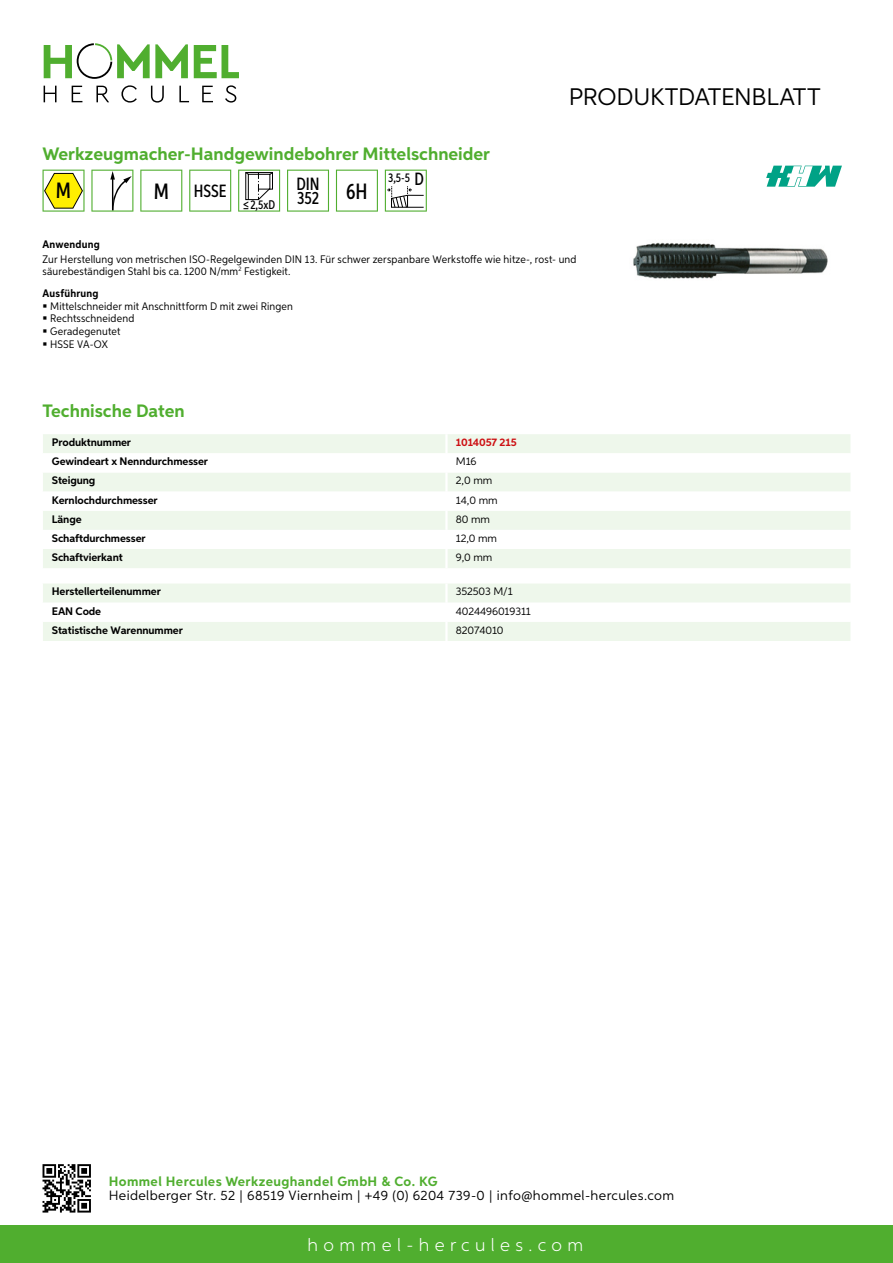
<style>
.page{position:relative;width:893px;height:1263px;background:#fff}
.page>*{position:absolute;margin:0;border:0;box-sizing:border-box;transform-origin:0 0}
.t1{font:24px "Aspira";letter-spacing:-.01em;color:#000}
.t2{font:500 22.2px "Aspira XX Nar";color:#000}
.t3{font:700 18px "Aspira";color:#50ae2f}
.t4{font:300 18px "Aspira";letter-spacing:.3em;color:#fff}
.t5{font:500 17.85px/14.9px "Aspira XX Nar";color:#000}
.t6{font:13.5px "Aspira";letter-spacing:.03em;color:#000}
.t7{font:700 13.5px "Aspira";letter-spacing:.03em;color:#50ae2f}
.t8{font:500 12.6px "Aspira XX Nar";color:#000}
.t9{font:10.95px/12.8px "Aspira Nar";letter-spacing:.015em;color:#000}
.t10{font:700 10.95px "Aspira";letter-spacing:-.01em;color:#000}
.t11{font:10.95px "Aspira";letter-spacing:-.01em;color:#000}
.t12{font:700 10.95px "Aspira Nar";letter-spacing:.02em;color:#000}
.t13{font:700 10.95px "Aspira";letter-spacing:-.01em;color:#cd1013}
.s1{font-size:22.2px}
.s2{font-size:17.85px}
</style>
<div class="page">
<div style="left:0;top:1226px;width:893px;height:37px;background:#50ae2f"></div>
<svg style="left:43px;top:1164px;width:48px;height:48px"></svg>
<svg style="left:194px;top:45px;width:45px;height:33px"></svg>
<svg style="left:44px;top:43px;width:144px;height:36px"></svg>
<svg style="left:44px;top:86px;width:13px;height:16px"></svg>
<svg style="left:72px;top:86px;width:10px;height:16px"></svg>
<svg style="left:96px;top:86px;width:13px;height:16px"></svg>
<svg style="left:121px;top:85px;width:16px;height:18px"></svg>
<svg style="left:151px;top:86px;width:13px;height:17px"></svg>
<svg style="left:179px;top:86px;width:10px;height:16px"></svg>
<svg style="left:202px;top:86px;width:11px;height:16px"></svg>
<svg style="left:225px;top:85px;width:11px;height:18px"></svg>
<div style="left:43px;top:434px;width:807px;height:134px;background:#eef7eb"></div>
<svg style="left:43px;top:453px;width:807px;height:96px"></svg>
<hr style="left:445px;top:434px;width:3px;height:19px;background:#fff">
<hr style="left:445px;top:453px;width:3px;height:19px;background:#fff">
<hr style="left:445px;top:472px;width:3px;height:20px;background:#fff">
<hr style="left:445px;top:492px;width:3px;height:19px;background:#fff">
<hr style="left:445px;top:511px;width:3px;height:19px;background:#fff">
<hr style="left:445px;top:530px;width:3px;height:19px;background:#fff">
<hr style="left:445px;top:549px;width:3px;height:19px;background:#fff">
<svg style="left:43px;top:584px;width:807px;height:57px"></svg>
<hr style="left:445px;top:622px;width:3px;height:19px;background:#fff">
<svg style="left:43px;top:170px;width:42px;height:42px"></svg>
<svg style="left:91px;top:170px;width:42px;height:42px"></svg>
<svg style="left:140px;top:170px;width:42px;height:42px"></svg>
<svg style="left:189px;top:170px;width:42px;height:42px"></svg>
<svg style="left:238px;top:170px;width:42px;height:42px"></svg>
<svg style="left:287px;top:170px;width:42px;height:42px"></svg>
<svg style="left:336px;top:170px;width:42px;height:42px"></svg>
<svg style="left:385px;top:170px;width:42px;height:42px"></svg>
<img style="left:633px;top:242px;width:195px;height:37px">
<svg style="left:766px;top:166px;width:76px;height:21px"></svg>
<h3 class="t3" style="left:43px;top:142px;width:449px">Werkzeugmacher-Handgewindebohrer Mittelschneider</h3>
<h2 class="t2" style="left:56px;top:177px;width:17px">M</h2>
<h3 class="t5" style="left:154px;top:183px;width:74px"><span class="s1">M</span> HSSE</h3>
<p class="t8" style="left:243px;top:197px;width:34px">≤2,5xD</p>
<h3 class="t5" style="left:296px;top:176px;width:73px">DIN<br>352 <sup>6H</sup></h3>
<p class="t8" style="left:388px;top:169px;width:37px">3,5-5 <span class="s2">D</span></p>
<h1 class="t1" style="left:569px;top:82px;width:253px">Produktdatenblatt</h1>
<p class="t12" style="left:43px;top:237px;width:59px">Anwendung</p>
<p class="t9" style="left:43px;top:253px;width:535px;line-height:12px">Zur Herstellung von metrischen ISO-Regelgewinden DIN 13. Für schwer zerspanbare Werkstoffe wie hitze-, rost- und säurebeständigen Stahl bis ca. 1200 N/mm<sup>2</sup> Festigkeit.</p>
<p class="t12" style="left:43px;top:286px;width:58px">Ausführung</p>
<p class="t9" style="left:50px;top:299px;width:244px">Mittelschneider mit Anschnittform D mit zwei Ringen<br>Rechtsschneidend<br>Geradegenutet<br>HSSE VA-OX</p>
<h3 class="t3" style="left:43px;top:400px;width:144px">Technische Daten</h3>
<p class="t10" style="left:52px;top:436px;width:81px">Produktnummer</p>
<p class="t13" style="left:456px;top:436px;width:62px">1014057 215</p>
<p class="t10" style="left:52px;top:455px;width:158px">Gewindeart x Nenndurchmesser</p>
<p class="t11" style="left:456px;top:455px;width:22px">M16</p>
<p class="t10" style="left:52px;top:474px;width:45px">Steigung</p>
<p class="t11" style="left:456px;top:474px;width:38px">2,0 mm</p>
<p class="t10" style="left:52px;top:493px;width:107px">Kernlochdurchmesser</p>
<p class="t11" style="left:456px;top:493px;width:43px">14,0 mm</p>
<p class="t10" style="left:52px;top:512px;width:31px">Länge</p>
<p class="t11" style="left:456px;top:512px;width:36px">80 mm</p>
<p class="t10" style="left:52px;top:531px;width:95px">Schaftdurchmesser</p>
<p class="t11" style="left:456px;top:531px;width:43px">12,0 mm</p>
<p class="t10" style="left:52px;top:550px;width:72px">Schaftvierkant</p>
<p class="t11" style="left:456px;top:550px;width:38px">9,0 mm</p>
<p class="t10" style="left:52px;top:585px;width:111px">Herstellerteilenummer</p>
<p class="t11" style="left:456px;top:585px;width:58px">352503 M/1</p>
<p class="t10" style="left:52px;top:604px;width:51px">EAN Code</p>
<p class="t11" style="left:456px;top:604px;width:77px">4024496019311</p>
<p class="t10" style="left:52px;top:623px;width:132px">Statistische Warennummer</p>
<p class="t11" style="left:456px;top:623px;width:49px">82074010</p>
<p class="t7" style="left:109px;top:1172px;width:330px">Hommel Hercules Werkzeughandel GmbH &amp; Co. KG</p>
<p class="t6" style="left:109px;top:1187px;width:567px">Heidelberger Str. 52 | 68519 Viernheim | +49 (0) 6204 739-0 | info@hommel-hercules.com</p>
<h3 class="t4" style="left:307px;top:1234px;width:277px">hommel-hercules.com</h3>
</div>
